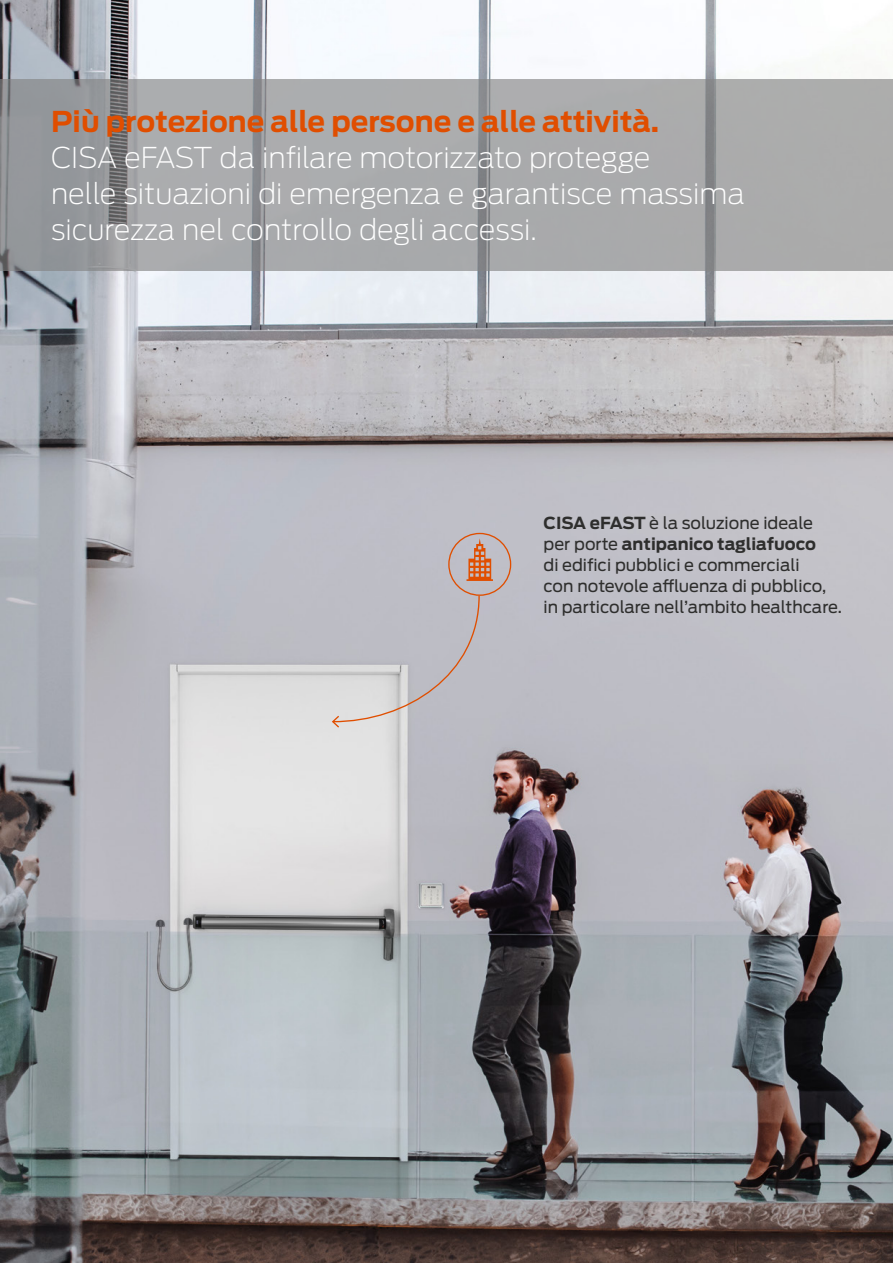
<style>
.page{position:relative;width:893px;height:1263px;background:#fff}
.page>*{position:absolute;margin:0;border:0;box-sizing:border-box;transform-origin:0 0}
.t1{font:200 28.5px/36px "Antenna";color:#fff}
.t2{font:700 28.5px "Antenna";color:#e04e00}
.t3{font:16.5px/21px "Antenna";color:#2e2e2d}
.s1{font-weight:700}
</style>
<div class="page">
<img style="left:0;top:0;width:893px;height:1263px">
<svg style="left:0;top:79px;width:893px;height:192px;background:#a4a6a7"></svg>
<div style="left:448px;top:533px;width:63px;height:63px;border:1px solid #e04e00;border-radius:50%"></div>
<svg style="left:466px;top:538px;width:27px;height:43px"></svg>
<svg style="left:331px;top:594px;width:149px;height:135px;background:#c3c1c6"></svg>
<h1 class="t2" style="left:51px;top:101px;width:610px">Più protezione alle persone e alle attività.</h1>
<h1 class="t1" style="left:51px;top:138px;width:695px">CISA eFAST da infilare motorizzato protegge<br>nelle situazioni di emergenza e garantisce massima sicurezza nel controllo degli accessi.</h1>
<p class="t3" style="left:543px;top:512px;width:300px"><span class="s1">CISA eFAST</span> è la soluzione ideale per porte <span class="s1">antipanico tagliafuoco<br></span>di edifici pubblici e commerciali<br>con notevole affluenza di pubblico, in particolare nell’ambito healthcare.</p>
</div>
